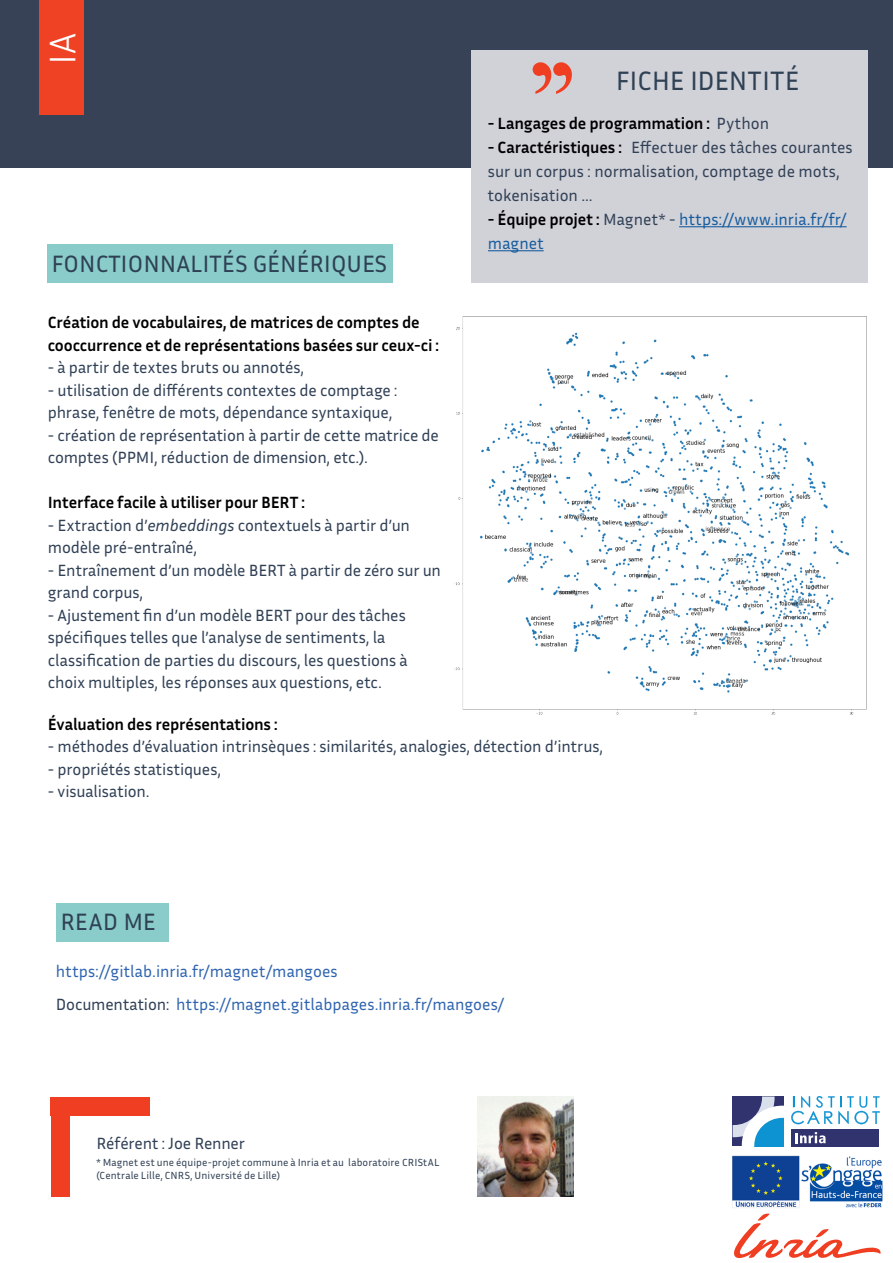
<style>
.page{position:relative;width:893px;height:1263px;background:#fff}
.page>*{position:absolute;margin:0;border:0;box-sizing:border-box;transform-origin:0 0}
.t1{font:300 37.5px "Inria Sans";color:#fff}
.t2{font:27px "Inria Sans";letter-spacing:.005em;color:#2f4155}
.t3{font:24px "Inria Sans";color:#2f4155}
.Texte_courant{font:16.5px/22.5px "Inria Sans";letter-spacing:-.005em;color:#304055}
.t4{font:700 16.5px/22.5px "Inria Sans";letter-spacing:-.005em;color:#000001}
.t5{font:16.5px "Inria Sans";letter-spacing:.005em;color:#2f64b0}
.t6{font:16.5px/24px "Inria Sans";letter-spacing:.01em;color:#175d9e}
.Texte_courant-2{font:10.5px/12.6px "Inria Sans";letter-spacing:.01em;color:#304055}
.s1{font-style:italic}
.s2{font-weight:400;color:#304055}
.s3{font-weight:700;color:#000001}
.s4{color:#304055}
</style>
<div class="page">
<div style="left:0;top:0;width:893px;height:168px;background:#384257"></div>
<div style="left:39px;top:0;width:45px;height:115px;background:#ef4225"></div>
<div style="left:471px;top:50px;width:396px;height:233px;background:#d1d1d8"></div>
<svg style="left:533px;top:62px;width:39px;height:32px"></svg>
<hr style="left:679px;top:226px;width:168px;height:1px;background:#175d9e">
<hr style="left:488px;top:250px;width:56px;height:1px;background:#175d9e">
<div style="left:48px;top:244px;width:345px;height:39px;background:#89ccca"></div>
<div style="left:56px;top:903px;width:113px;height:38px;background:#89ccca"></div>
<div style="left:51px;top:1097px;width:19px;height:99px;background:#ef3e22"></div>
<div style="left:51px;top:1097px;width:99px;height:19px;background:#ef3e22"></div>
<svg style="left:734px;top:1213px;width:147px;height:45px"></svg>
<div style="left:792px;top:1129px;width:87px;height:17px;background:#31336e"></div>
<svg style="left:795px;top:1132px;width:31px;height:11px"></svg>
<svg style="left:733px;top:1096px;width:51px;height:50px"></svg>
<svg style="left:791px;top:1096px;width:89px;height:28px"></svg>
<img style="left:732px;top:1155px;width:151px;height:53px">
<img style="left:453px;top:316px;width:414px;height:399px">
<img style="left:478px;top:1097px;width:95px;height:99px">
<p class="t1" style="left:38px;top:65px;width:34px;rotate:-90deg">IA</p>
<p class="t3" style="left:51px;top:248px;width:337px">FONCTIONNALITÉS GÉNÉRIQUES</p>
<p class="t4" style="left:48px;top:311px;width:393px">Création de vocabulaires, de matrices de comptes de cooccurrence et de représentations basées sur ceux-ci :</p>
<p class="Texte_courant" style="left:48px;top:356px;width:258px">- à partir de textes bruts ou annotés,</p>
<p class="Texte_courant" style="left:48px;top:378px;width:351px">- utilisation de différents contextes de comptage : phrase, fenêtre de mots, dépendance syntaxique,</p>
<p class="Texte_courant" style="left:48px;top:423px;width:393px">- création de représentation à partir de cette matrice de comptes (PPMI, réduction de dimension, etc.).</p>
<p class="t4" style="left:48px;top:491px;width:258px">Interface facile à utiliser pour BERT :</p>
<p class="Texte_courant" style="left:48px;top:513px;width:364px">- Extraction d’<span class="s1">embeddings</span> contextuels à partir d’un modèle pré-entraîné,</p>
<p class="Texte_courant" style="left:48px;top:558px;width:395px">- Entraînement d’un modèle BERT à partir de zéro sur un grand corpus,</p>
<p class="Texte_courant" style="left:48px;top:603px;width:361px">- Ajustement fin d’un modèle BERT pour des tâches spécifiques telles que l’analyse de sentiments, la classification de parties du discours, les questions à choix multiples, les réponses aux questions, etc.</p>
<p class="t2" style="left:616px;top:63px;width:185px">FICHE IDENTITÉ</p>
<p class="t4" style="left:488px;top:112px;width:283px">- Langages de programmation : <span class="s2">Python</span></p>
<p class="Texte_courant" style="left:488px;top:135px;width:366px;line-height:24px"><span class="s3">- Caractéristiques :</span> Effectuer des tâches courantes sur un corpus : normalisation, comptage de mots, tokenisation ...</p>
<p class="t6" style="left:488px;top:207px;width:360px"><span class="s3">- Équipe projet :</span> <span class="s4">Magnet* -</span> https://www.inria.fr/fr/ magnet</p>
<p class="t4" style="left:48px;top:713px;width:231px">Évaluation des représentations :</p>
<p class="Texte_courant" style="left:48px;top:735px;width:557px">- méthodes d’évaluation intrinsèques : similarités, analogies, détection d’intrus,</p>
<p class="Texte_courant" style="left:48px;top:757px;width:175px">- propriétés statistiques,</p>
<p class="Texte_courant" style="left:48px;top:780px;width:103px">- visualisation.</p>
<p class="t3" style="left:60px;top:906px;width:97px">READ ME</p>
<p class="t5" style="left:56px;top:961px;width:283px">https://gitlab.inria.fr/magnet/mangoes</p>
<p class="t5" style="left:56px;top:994px;width:450px"><span class="s4">Documentation:</span> https://magnet.gitlabpages.inria.fr/mangoes/</p>
<p class="Texte_courant" style="left:96px;top:1132px;width:150px">Référent : Joe Renner</p>
<p class="Texte_courant-2" style="left:96px;top:1156px;width:345px">* Magnet est une équipe-projet commune à Inria et au laboratoire CRIStAL (Centrale Lille, CNRS, Université de Lille)</p>
</div>
